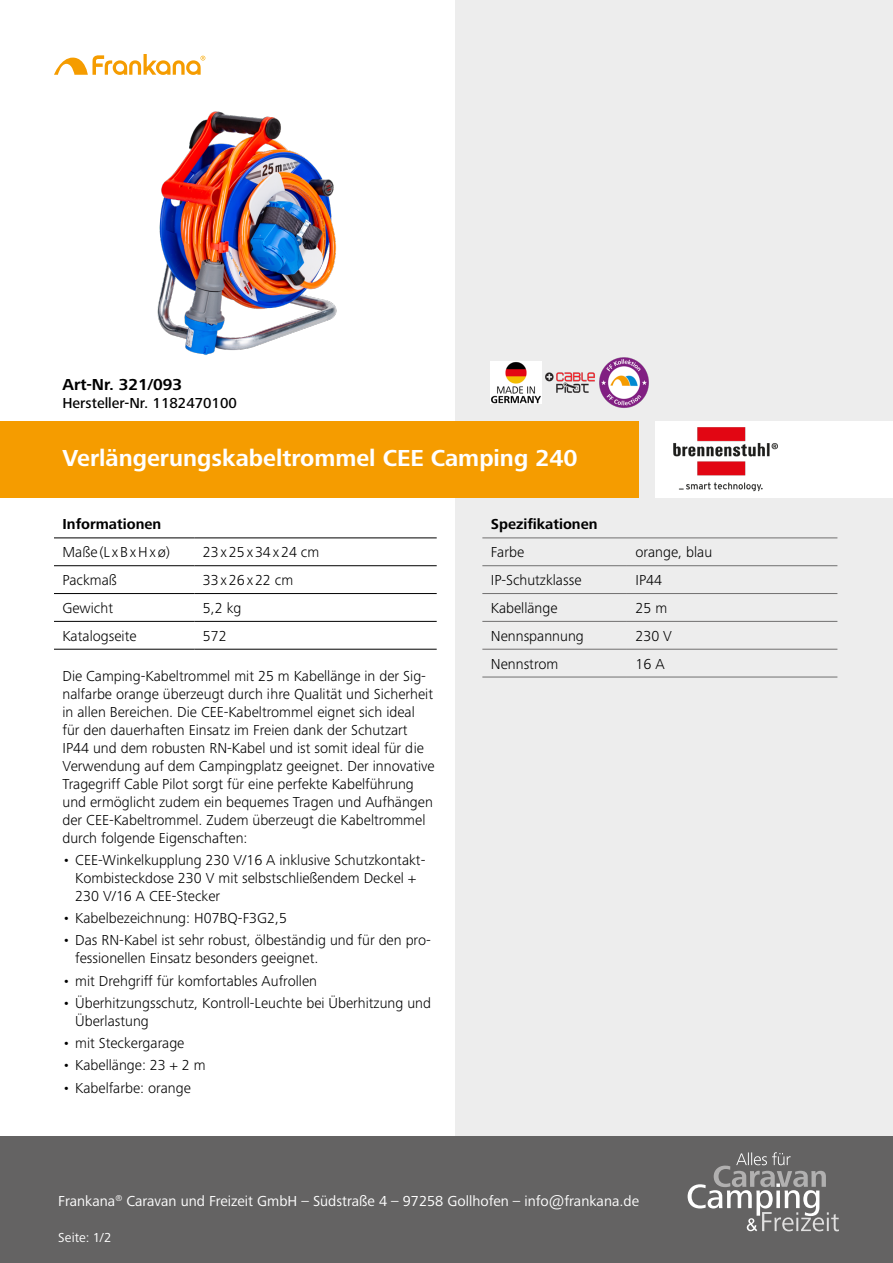
<style>
.page{position:relative;width:893px;height:1263px;background:#fff}
.page>*{position:absolute;margin:0;border:0;box-sizing:border-box;transform-origin:0 0}
.t1{font:700 24px "Frutiger Next Pro";color:#fff}
.t2{font:700 16.5px "Frutiger Next Pro";color:#000}
.t3{font:300 15px/18px "Frutiger Next Pro";color:#000}
.t4{font:15px "Frutiger Next Pro";color:#fff}
.t5{font:700 15px "Frutiger Next Pro";color:#000}
.t6{font:300 15px "Frutiger Next Pro";letter-spacing:.125em;color:#000}
.t7{font:500 15px "Frutiger Next Pro";color:#000}
.t8{font:300 15px "Frutiger Next Pro";letter-spacing:.06em;color:#000}
.t9{font:13.5px "Frutiger Next Pro";letter-spacing:.01em;color:#fff}
</style>
<div class="page">
<div style="left:455px;top:0;width:438px;height:1263px;background:#ededed"></div>
<hr style="left:482px;top:538px;width:145px;height:1px;background:#706f6f">
<hr style="left:627px;top:538px;width:210px;height:1px;background:#706f6f">
<hr style="left:482px;top:565px;width:145px;height:1px;background:#706f6f">
<hr style="left:627px;top:565px;width:210px;height:1px;background:#706f6f">
<hr style="left:482px;top:593px;width:145px;height:1px;background:#706f6f">
<hr style="left:627px;top:593px;width:210px;height:1px;background:#706f6f">
<hr style="left:482px;top:621px;width:145px;height:1px;background:#706f6f">
<hr style="left:627px;top:621px;width:210px;height:1px;background:#706f6f">
<hr style="left:482px;top:649px;width:145px;height:1px;background:#706f6f">
<hr style="left:627px;top:649px;width:210px;height:1px;background:#706f6f">
<hr style="left:482px;top:677px;width:145px;height:1px;background:#706f6f">
<hr style="left:627px;top:677px;width:210px;height:1px;background:#706f6f">
<hr style="left:54px;top:565px;width:140px;height:1px;background:#000">
<hr style="left:194px;top:565px;width:243px;height:1px;background:#000">
<hr style="left:54px;top:593px;width:140px;height:1px;background:#000">
<hr style="left:194px;top:593px;width:243px;height:1px;background:#000">
<hr style="left:54px;top:621px;width:140px;height:1px;background:#000">
<hr style="left:194px;top:621px;width:243px;height:1px;background:#000">
<hr style="left:54px;top:649px;width:140px;height:1px;background:#000">
<hr style="left:194px;top:649px;width:243px;height:1px;background:#000">
<hr style="left:54px;top:538px;width:140px;height:1px;background:#000">
<hr style="left:194px;top:538px;width:243px;height:1px;background:#000">
<svg style="left:54px;top:54px;width:151px;height:21px"></svg>
<img style="left:157px;top:111px;width:180px;height:244px">
<div style="left:0;top:421px;width:638px;height:76px;background:#f59c00"></div>
<div style="left:655px;top:421px;width:238px;height:76px;background:#fff"></div>
<img style="left:673px;top:427px;width:105px;height:65px">
<img style="left:491px;top:362px;width:51px;height:41px">
<img style="left:545px;top:372px;width:50px;height:21px">
<img style="left:599px;top:357px;width:50px;height:51px">
<div style="left:0;top:1136px;width:893px;height:127px;background:#646363"></div>
<svg style="left:688px;top:1152px;width:151px;height:79px"></svg>
<p class="t2" style="left:63px;top:375px;width:121px">Art-Nr. 321/093</p>
<p class="t7" style="left:63px;top:394px;width:176px">Hersteller-Nr. 1182470100</p>
<h1 class="t1" style="left:63px;top:444px;width:517px">Verlängerungskabeltrommel CEE Camping 240</h1>
<p class="t5" style="left:63px;top:516px;width:100px">Informationen</p>
<p class="t6" style="left:63px;top:544px;width:109px">Maße(LxBxHxø)</p>
<p class="t6" style="left:203px;top:544px;width:118px">23x25x34x24 cm</p>
<p class="t3" style="left:63px;top:571px;width:56px">Packmaß</p>
<p class="t8" style="left:203px;top:571px;width:92px">33x26x22 cm</p>
<p class="t3" style="left:63px;top:599px;width:52px">Gewicht</p>
<p class="t3" style="left:203px;top:599px;width:40px">5,2 kg</p>
<p class="t3" style="left:63px;top:627px;width:76px">Katalogseite</p>
<p class="t3" style="left:203px;top:627px;width:25px">572</p>
<p class="t3" style="left:63px;top:667px;width:374px">Die Camping-Kabeltrommel mit 25 m Kabellänge in der Sig&shy;nalfarbe orange überzeugt durch ihre Qualität und Sicherheit in allen Bereichen. Die CEE-Kabeltrommel eignet sich ideal für den dauerhaften Einsatz im Freien dank der Schutzart IP44 und dem robusten RN-Kabel und ist somit ideal für die Verwendung auf dem Campingplatz geeignet. Der innovative Tragegriff Cable Pilot sorgt für eine perfekte Kabelführung und ermöglicht zudem ein bequemes Tragen und Aufhängen der CEE-Kabeltrommel. Zudem überzeugt die Kabeltrommel durch folgende Eigenschaften:</p>
<p class="t3" style="left:75px;top:851px;width:352px;text-indent:-13px">• CEE-Winkelkupplung 230 V/16 A inklusive Schutzkontakt-<br>Kombisteckdose 230 V mit selbstschließendem Deckel +<br>230 V/16 A CEE-Stecker</p>
<p class="t3" style="left:63px;top:909px;width:226px">• Kabelbezeichnung: H07BQ-F3G2,5</p>
<p class="t3" style="left:75px;top:931px;width:357px;text-indent:-13px">• Das RN-Kabel ist sehr robust, ölbeständig und für den pro&shy;fessionellen Einsatz besonders geeignet.</p>
<p class="t3" style="left:63px;top:972px;width:256px">• mit Drehgriff für komfortables Aufrollen</p>
<p class="t3" style="left:75px;top:994px;width:357px;text-indent:-13px">• Überhitzungsschutz, Kontroll-Leuchte bei Überhitzung und<br>Überlastung</p>
<p class="t3" style="left:63px;top:1034px;width:123px">• mit Steckergarage</p>
<p class="t3" style="left:63px;top:1056px;width:145px">• Kabellänge: 23 + 2 m</p>
<p class="t3" style="left:63px;top:1079px;width:130px">• Kabelfarbe: orange</p>
<p class="t5" style="left:491px;top:516px;width:108px">Spezifikationen</p>
<p class="t3" style="left:491px;top:543px;width:35px">Farbe</p>
<p class="t3" style="left:635px;top:543px;width:78px">orange, blau</p>
<p class="t3" style="left:491px;top:571px;width:92px">IP-Schutzklasse</p>
<p class="t3" style="left:635px;top:571px;width:28px">IP44</p>
<p class="t3" style="left:491px;top:599px;width:68px">Kabellänge</p>
<p class="t3" style="left:635px;top:599px;width:33px">25 m</p>
<p class="t3" style="left:491px;top:627px;width:94px">Nennspannung</p>
<p class="t3" style="left:635px;top:627px;width:38px">230 V</p>
<p class="t3" style="left:491px;top:654px;width:69px">Nennstrom</p>
<p class="t3" style="left:635px;top:654px;width:31px">16 A</p>
<p class="t4" style="left:58px;top:1192px;width:582px">Frankana<sup>®</sup> Caravan und Freizeit GmbH – Südstraße 4 – 97258 Gollhofen – info@frankana.de</p>
<p class="t9" style="left:58px;top:1230px;width:55px">Seite: 1/2</p>
</div>
